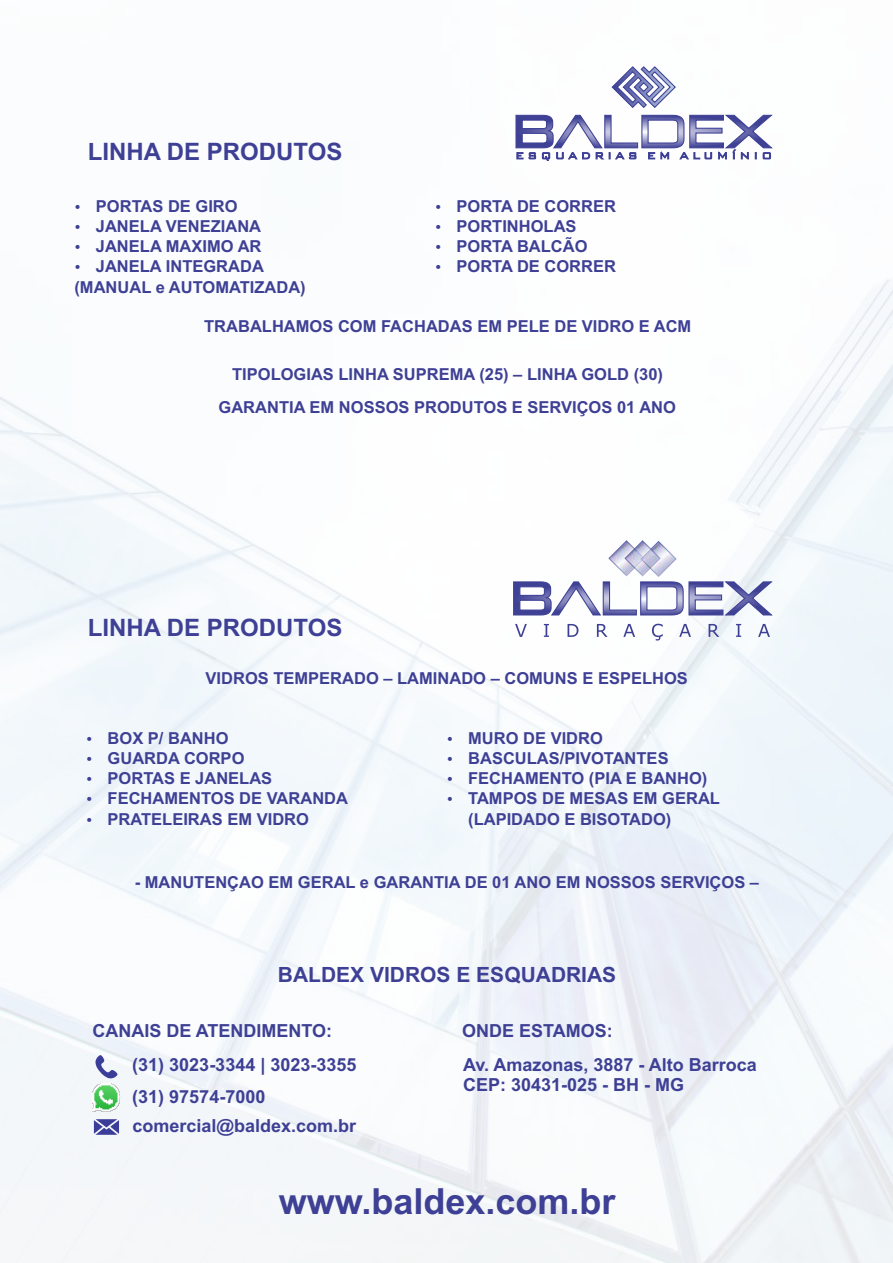
<style>
.page{position:relative;width:893px;height:1263px;background:#fff}
.page>*{position:absolute;margin:0;border:0;box-sizing:border-box;transform-origin:0 0}
.t1{font:700 36px "Arial";color:#3e4095}
.t2{font:700 24px "Arial";color:#3e4095}
.t3{font:700 21px "Arial";color:#3e4095}
.t4{font:700 18px/20.1px "Arial";color:#3e4095}
.t5{font:700 16.5px/20.1px "Arial";color:#3e4095}
</style>
<div class="page">
<img style="left:92px;top:1084px;width:29px;height:29px">
<svg style="left:515px;top:66px;width:258px;height:95px"></svg>
<svg style="left:515px;top:624px;width:255px;height:16px"></svg>
<svg style="left:513px;top:540px;width:261px;height:76px"></svg>
<svg style="left:94px;top:1119px;width:25px;height:16px"></svg>
<svg style="left:95px;top:1055px;width:22px;height:24px"></svg>
<svg style="left:87px;top:737px;width:4px;height:4px"></svg>
<svg style="left:87px;top:757px;width:4px;height:4px"></svg>
<svg style="left:87px;top:777px;width:4px;height:4px"></svg>
<svg style="left:87px;top:797px;width:4px;height:4px"></svg>
<svg style="left:448px;top:797px;width:4px;height:4px"></svg>
<h2 class="t2" style="left:88px;top:143px;width:256px">LINHA DE PRODUTOS</h2>
<p class="t5" style="left:96px;top:198px;width:167px">PORTAS DE GIRO<br>JANELA VENEZIANA</p>
<p class="t5" style="left:456px;top:198px;width:161px">PORTA DE CORRER<br>PORTINHOLAS</p>
<p class="t5" style="left:456px;top:258px;width:161px">PORTA DE CORRER</p>
<p class="t5" style="left:96px;top:238px;width:170px">JANELA MAXIMO AR<br>JANELA INTEGRADA</p>
<p class="t5" style="left:456px;top:238px;width:133px">PORTA BALCÃO</p>
<p class="t5" style="left:74px;top:278px;width:233px">(MANUAL e AUTOMATIZADA)</p>
<p class="t5" style="left:204px;top:318px;width:489px">TRABALHAMOS COM FACHADAS EM PELE DE VIDRO E ACM</p>
<p class="t5" style="left:232px;top:366px;width:432px">TIPOLOGIAS LINHA SUPREMA (25) – LINHA GOLD (30)</p>
<p class="t5" style="left:219px;top:398px;width:459px">GARANTIA EM NOSSOS PRODUTOS E SERVIÇOS 01 ANO</p>
<h2 class="t2" style="left:88px;top:618px;width:256px">LINHA DE PRODUTOS</h2>
<p class="t5" style="left:206px;top:669px;width:484px">VIDROS TEMPERADO – LAMINADO – COMUNS E ESPELHOS</p>
<p class="t5" style="left:108px;top:730px;width:242px">BOX P/ BANHO<br>GUARDA CORPO<br>PORTAS E JANELAS<br>FECHAMENTOS DE VARANDA<br>PRATELEIRAS EM VIDRO</p>
<p class="t5" style="left:468px;top:730px;width:202px">MURO DE VIDRO<br>BASCULAS/PIVOTANTES</p>
<p class="t5" style="left:468px;top:770px;width:253px">FECHAMENTO (PIA E BANHO)<br>TAMPOS DE MESAS EM GERAL (LAPIDADO E BISOTADO)</p>
<p class="t5" style="left:135px;top:874px;width:626px">- MANUTENÇAO EM GERAL e GARANTIA DE 01 ANO EM NOSSOS SERVIÇOS –</p>
<p class="t3" style="left:278px;top:967px;width:340px">BALDEX VIDROS E ESQUADRIAS</p>
<p class="t4" style="left:93px;top:1022px;width:241px">CANAIS DE ATENDIMENTO:</p>
<p class="t4" style="left:462px;top:1022px;width:152px">ONDE ESTAMOS:</p>
<p class="t4" style="left:132px;top:1057px;width:226px">(31) 3023-3344 | 3023-3355</p>
<p class="t4" style="left:463px;top:1056px;width:295px">Av. Amazonas, 3887 - Alto Barroca<br>CEP: 30431-025 - BH - MG</p>
<p class="t4" style="left:132px;top:1088px;width:135px">(31) 97574-7000</p>
<p class="t4" style="left:132px;top:1117px;width:225px">comercial@baldex.com.br</p>
<h1 class="t1" style="left:279px;top:1187px;width:338px">www.baldex.com.br</h1>
</div>
